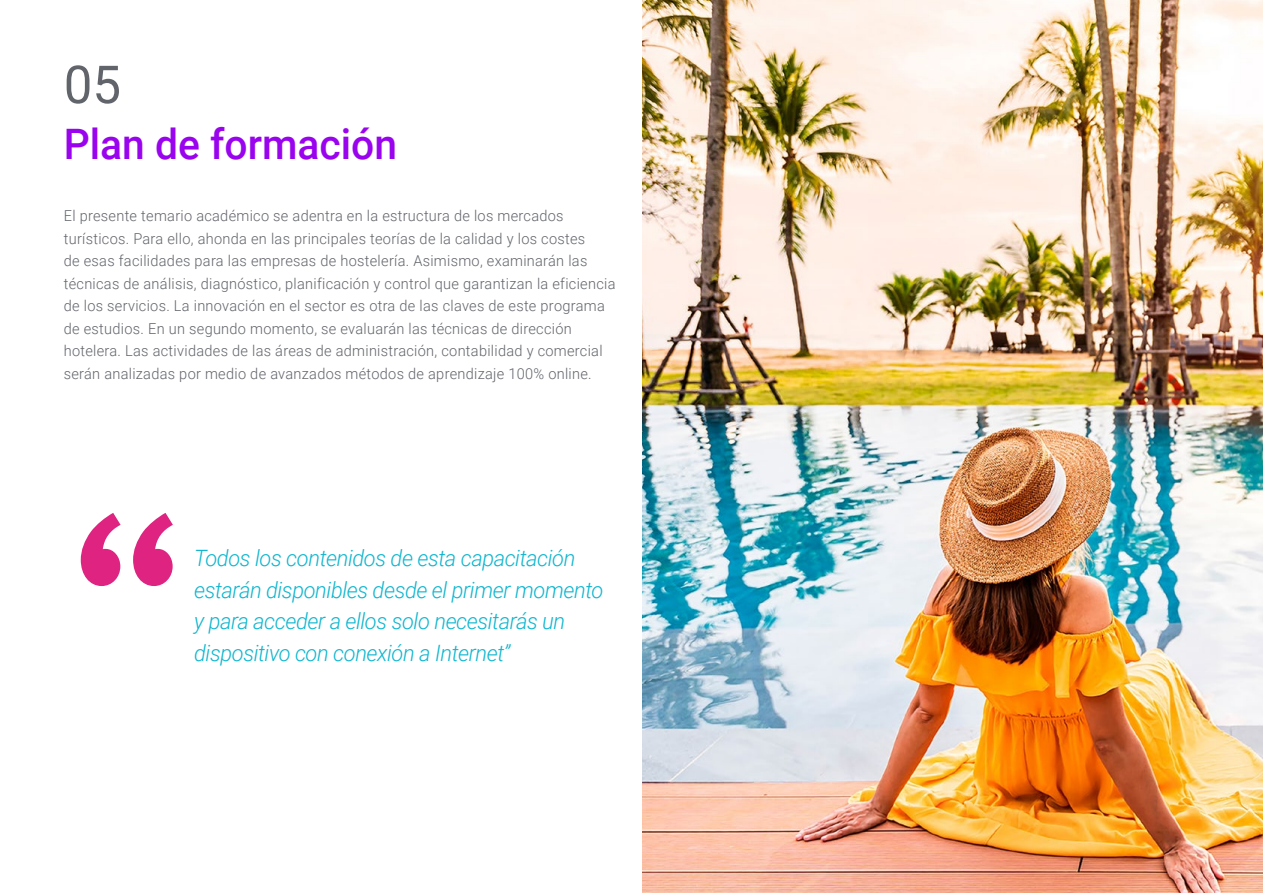
<style>
.page{position:relative;width:1263px;height:893px;background:#fff}
.page>*{position:absolute;margin:0;border:0;box-sizing:border-box;transform-origin:0 0}
.t1{font:52.5px "Roboto";color:#61646a}
.t2{font:500 42px "Roboto";color:#9a03ee}
.t3{font:italic 300 22.5px/31.5px "Roboto";letter-spacing:-.02em;color:#0fb6cf}
.t4{font:300 15px/22.5px "Roboto";letter-spacing:.02em;color:#61646a}
</style>
<div class="page">
<svg style="left:81px;top:513px;width:92px;height:73px"></svg>
<img style="left:642px;top:0;width:621px;height:893px">
<h1 class="t1" style="left:64px;top:48px;width:59px">05</h1>
<h2 class="t2" style="left:64px;top:115px;width:335px">Plan de formación</h2>
<p class="t4" style="left:64px;top:204px;width:553px">El presente temario académico se adentra en la estructura de los mercados turísticos. Para ello, ahonda en las principales teorías de la calidad y los costes<br>de esas facilidades para las empresas de hostelería. Asimismo, examinarán las técnicas de análisis, diagnóstico, planificación y control que garantizan la eficiencia de los servicios. La innovación en el sector es otra de las claves de este programa de estudios. En un segundo momento, se evaluarán las técnicas de dirección hotelera. Las actividades de las áreas de administración, contabilidad y comercial serán analizadas por medio de avanzados métodos de aprendizaje 100% online.</p>
<h3 class="t3" style="left:194px;top:542px;width:411px">Todos los contenidos de esta capacitación estarán disponibles desde el primer momento y para acceder a ellos solo necesitarás un dispositivo con conexión a Internet”</h3>
</div>
